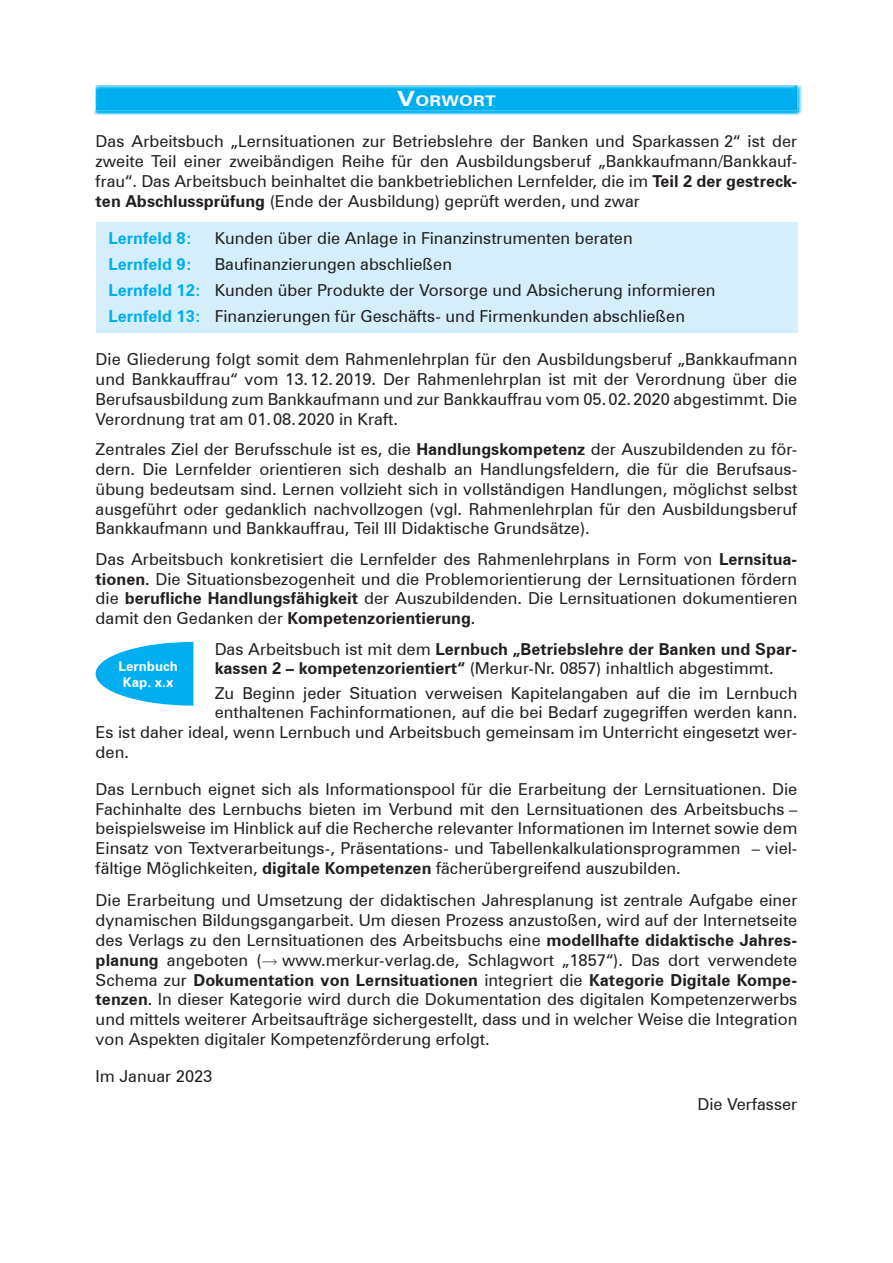
<style>
.page{position:relative;width:893px;height:1263px;background:#fff}
.page>*{position:absolute;margin:0;border:0;box-sizing:border-box;transform-origin:0 0}
.t1{font:16.5px/19.8px "Zurich BT";color:#231f20;text-align:justify}
.t2{font:700 16.5px/19.8px "Zurich BT";color:#231f20}
.t3{font:700 16.5px "Zurich BT";color:#00aeef}
.t4{font:700 14.7px "Zurich BT";letter-spacing:.015em;color:#fff;scale:1.2 1}
.t5{font:700 13.5px/16.2px "Zurich BT";color:#fff;text-align:center}
.s1{font-size:21px}
.s2{font-weight:700}
.s3{font-weight:700;color:#00aeef}
.s4{font-weight:400}
.s5{font-family:"Uni Math"}
</style>
<div class="page">
<div style="left:96px;top:223px;width:701px;height:31px;background:#d4effb"></div>
<div style="left:96px;top:249px;width:701px;height:31px;background:#d4effb"></div>
<div style="left:96px;top:275px;width:701px;height:31px;background:#d4effb"></div>
<div style="left:96px;top:301px;width:701px;height:32px;background:#d4effb"></div>
<img style="left:93px;top:85px;width:709px;height:30px">
<img style="left:93px;top:84px;width:708px;height:29px">
<img style="left:96px;top:85px;width:701px;height:26px">
<img style="left:397px;top:91px;width:18px;height:15px">
<img style="left:416px;top:95px;width:79px;height:11px">
<svg style="left:96px;top:642px;width:97px;height:64px"></svg>
<p class="t4" style="left:397px;top:92px;width:83px"><span class="s1">V</span>ORWORT</p>
<p class="t1" style="left:96px;top:132px;width:703px">Das Arbeitsbuch „Lernsituationen zur Betriebslehre der Banken und Sparkassen 2“ ist der zweite Teil einer zweibändigen Reihe für den Ausbildungsberuf „Bankkaufmann/Bankkauf&shy;frau“. Das Arbeitsbuch beinhaltet die bankbetrieblichen Lernfelder, die im <span class="s2">Teil 2 der gestreck&shy;ten Abschlussprüfung</span> (Ende der Ausbildung) geprüft werden, und zwar</p>
<p class="t3" style="left:108px;top:228px;width:85px">Lernfeld 8:</p>
<p class="t1" style="left:215px;top:228px;width:419px">Kunden über die Anlage in Finanzinstrumenten beraten</p>
<p class="t3" style="left:108px;top:254px;width:85px">Lernfeld 9:</p>
<p class="t1" style="left:108px;top:251px;width:609px;line-height:26.2px;text-align:left;text-indent:106px">Baufinanzierungen abschließen<br><span class="s3">Lernfeld 12:</span> Kunden über Produkte der Vorsorge und Absicherung informieren<br><span class="s3">Lernfeld 13:</span> Finanzierungen für Geschäfts- und Firmenkunden abschließen</p>
<p class="t1" style="left:96px;top:349px;width:703px">Die Gliederung folgt somit dem Rahmenlehrplan für den Ausbildungsberuf „Bankkaufmann und Bankkauffrau“ vom 13.12.2019. Der Rahmenlehrplan ist mit der Verordnung über die Berufsausbildung zum Bankkaufmann und zur Bankkauffrau vom 05.02.2020 abgestimmt. Die Verordnung trat am 01.08.2020 in Kraft.</p>
<p class="t1" style="left:96px;top:439px;width:703px">Zentrales Ziel der Berufsschule ist es, die <span class="s2">Handlungskompetenz</span> der Auszubildenden zu för&shy;dern. Die Lernfelder orientieren sich deshalb an Handlungsfeldern, die für die Berufsaus&shy;übung bedeutsam sind. Lernen vollzieht sich in vollständigen Handlungen, möglichst selbst ausgeführt oder gedanklich nachvollzogen (vgl. Rahmenlehrplan für den Ausbildungsberuf Bankkaufmann und Bankkauffrau, Teil III Didaktische Grundsätze).</p>
<p class="t1" style="left:96px;top:549px;width:703px">Das Arbeitsbuch konkretisiert die Lernfelder des Rahmenlehrplans in Form von <span class="s2">Lernsitua&shy;tionen.</span> Die Situationsbezogenheit und die Problemorientierung der Lernsituationen fördern die <span class="s2">berufliche Handlungsfähigkeit</span> der Auszubildenden. Die Lernsituationen dokumentieren damit den Gedanken der <span class="s2">Kompetenzorientierung.</span></p>
<p class="t2" style="left:215px;top:639px;width:584px"><span class="s4">Das Arbeitsbuch ist mit dem</span> Lernbuch „Betriebslehre der Banken und Spar&shy;kassen 2 – kompetenzorientiert“ <span class="s4">(Merkur-Nr. 0857) inhaltlich abgestimmt.</span></p>
<p class="t1" style="left:215px;top:683px;width:584px">Zu Beginn jeder Situation verweisen Kapitelangaben auf die im Lernbuch</p>
<p class="t1" style="left:215px;top:702px;width:584px">enthaltenen Fachinformationen, auf die bei Bedarf zugegriffen werden kann.</p>
<p class="t1" style="left:96px;top:722px;width:703px">Es ist daher ideal, wenn Lernbuch und Arbeitsbuch gemeinsam im Unterricht eingesetzt wer-</p>
<p class="t1" style="left:96px;top:742px;width:35px">den.</p>
<p class="t1" style="left:96px;top:779px;width:703px">Das Lernbuch eignet sich als Informationspool für die Erarbeitung der Lernsituationen. Die Fachinhalte des Lernbuchs bieten im Verbund mit den Lernsituationen des Arbeitsbuchs – beispielsweise im Hinblick auf die Recherche relevanter Informationen im Internet sowie dem Einsatz von Textverarbeitungs-, Präsentations- und Tabellenkalkulationsprogrammen – viel&shy;fältige Möglichkeiten, <span class="s2">digitale Kompetenzen</span> fächerübergreifend auszubilden.</p>
<p class="t1" style="left:96px;top:891px;width:703px">Die Erarbeitung und Umsetzung der didaktischen Jahresplanung ist zentrale Aufgabe einer dynamischen Bildungsgangarbeit. Um diesen Prozess anzustoßen, wird auf der Internetseite des Verlags zu den Lernsituationen des Arbeitsbuchs eine <span class="s2">modellhafte didaktische Jahres&shy;planung</span> angeboten (<span class="s5">→</span> www.merkur-verlag.de, Schlagwort „1857“). Das dort verwendete Schema zur <span class="s2">Dokumentation von Lernsituationen</span> integriert die <span class="s2">Kategorie Digitale Kompe&shy;tenzen.</span> In dieser Kategorie wird durch die Dokumentation des digitalen Kompetenzerwerbs und mittels weiterer Arbeitsaufträge sichergestellt, dass und in welcher Weise die Integration von Aspekten digitaler Kompetenzförderung erfolgt.</p>
<p class="t1" style="left:96px;top:1066px;width:118px">Im Januar 2023</p>
<p class="t1" style="left:697px;top:1094px;width:101px">Die Verfasser</p>
<p class="t5" style="left:118px;top:658px;width:61px">Lernbuch<br>Kap. x.x</p>
</div>
